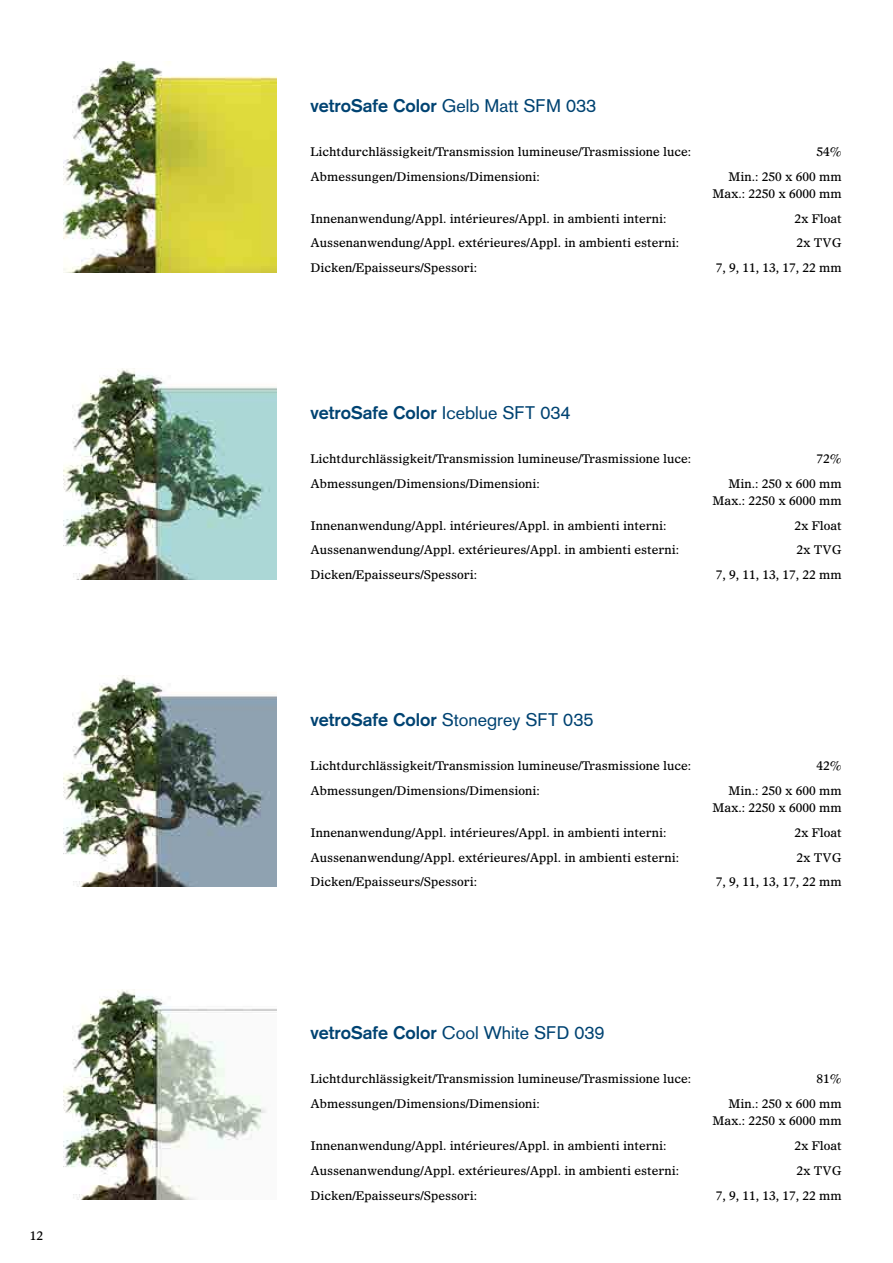
<style>
.page{position:relative;width:893px;height:1263px;background:#fff}
.page>*{position:absolute;margin:0;border:0;box-sizing:border-box;transform-origin:0 0}
.t1{font:18px "Basic Commercial LT Std";color:#004372}
.t2{font:700 18px "Basic Commercial LT Std";color:#004372}
.t3{font:12px/17.2px "Olympian LT Std";color:#000;text-align:right}
.s1{font-weight:400}
.s2{font-weight:700}
</style>
<div class="page">
<img style="left:64px;top:369px;width:212px;height:210px">
<img style="left:64px;top:676px;width:212px;height:210px">
<img style="left:64px;top:989px;width:212px;height:210px">
<img style="left:64px;top:62px;width:212px;height:210px">
<p class="t3" style="left:30px;top:1226px;width:15px">12</p>
<h1 class="t2" style="left:310px;top:95px;width:287px">vetroSafe Color <span class="s1">Gelb Matt SFM 033</span></h1>
<p class="t3" style="left:310px;top:143px;width:382px">Lichtdurchlässigkeit/Transmission lumineuse/Trasmissione luce:</p>
<p class="t3" style="left:817px;top:143px;width:27px">54%</p>
<p class="t3" style="left:310px;top:167px;width:231px">Abmessungen/Dimensions/Dimensioni:</p>
<p class="t3" style="left:713px;top:167px;width:131px">Min.: 250 x 600 mm<br>Max.: 2250 x 6000 mm</p>
<p class="t3" style="left:310px;top:209px;width:358px">Innenanwendung/Appl. intérieures/Appl. in ambienti interni:</p>
<p class="t3" style="left:795px;top:209px;width:49px">2x Float</p>
<p class="t3" style="left:310px;top:234px;width:370px">Aussenanwendung/Appl. extérieures/Appl. in ambienti esterni:</p>
<p class="t3" style="left:797px;top:234px;width:47px">2x TVG</p>
<p class="t3" style="left:310px;top:259px;width:168px">Dicken/Epaisseurs/Spessori:</p>
<p class="t3" style="left:716px;top:259px;width:128px">7, 9, 11, 13, 17, 22 mm</p>
<h1 class="t2" style="left:310px;top:402px;width:261px">vetroSafe Color <span class="s1">Iceblue SFT 034</span></h1>
<p class="t3" style="left:310px;top:450px;width:382px">Lichtdurchlässigkeit/Transmission lumineuse/Trasmissione luce:</p>
<p class="t3" style="left:817px;top:450px;width:27px">72%</p>
<p class="t3" style="left:310px;top:474px;width:231px">Abmessungen/Dimensions/Dimensioni:</p>
<p class="t3" style="left:713px;top:474px;width:131px">Min.: 250 x 600 mm<br>Max.: 2250 x 6000 mm</p>
<p class="t3" style="left:310px;top:516px;width:358px">Innenanwendung/Appl. intérieures/Appl. in ambienti interni:</p>
<p class="t3" style="left:795px;top:516px;width:49px">2x Float</p>
<p class="t3" style="left:310px;top:541px;width:370px">Aussenanwendung/Appl. extérieures/Appl. in ambienti esterni:</p>
<p class="t3" style="left:797px;top:541px;width:47px">2x TVG</p>
<p class="t3" style="left:310px;top:566px;width:168px">Dicken/Epaisseurs/Spessori:</p>
<p class="t3" style="left:716px;top:566px;width:128px">7, 9, 11, 13, 17, 22 mm</p>
<h1 class="t1" style="left:310px;top:709px;width:284px"><span class="s2">vetroSafe Color</span> Stonegrey SFT 035</h1>
<p class="t3" style="left:310px;top:757px;width:382px">Lichtdurchlässigkeit/Transmission lumineuse/Trasmissione luce:</p>
<p class="t3" style="left:817px;top:757px;width:27px">42%</p>
<p class="t3" style="left:310px;top:782px;width:231px">Abmessungen/Dimensions/Dimensioni:</p>
<p class="t3" style="left:713px;top:782px;width:131px">Min.: 250 x 600 mm<br>Max.: 2250 x 6000 mm</p>
<p class="t3" style="left:310px;top:824px;width:358px">Innenanwendung/Appl. intérieures/Appl. in ambienti interni:</p>
<p class="t3" style="left:795px;top:824px;width:49px">2x Float</p>
<p class="t3" style="left:310px;top:848px;width:370px">Aussenanwendung/Appl. extérieures/Appl. in ambienti esterni:</p>
<p class="t3" style="left:797px;top:848px;width:47px">2x TVG</p>
<p class="t3" style="left:310px;top:873px;width:168px">Dicken/Epaisseurs/Spessori:</p>
<p class="t3" style="left:716px;top:873px;width:128px">7, 9, 11, 13, 17, 22 mm</p>
<h1 class="t1" style="left:310px;top:1022px;width:296px"><span class="s2">vetroSafe Color</span> Cool White SFD 039</h1>
<p class="t3" style="left:310px;top:1070px;width:382px">Lichtdurchlässigkeit/Transmission lumineuse/Trasmissione luce:</p>
<p class="t3" style="left:817px;top:1070px;width:27px">81%</p>
<p class="t3" style="left:310px;top:1095px;width:231px">Abmessungen/Dimensions/Dimensioni:</p>
<p class="t3" style="left:713px;top:1095px;width:131px">Min.: 250 x 600 mm<br>Max.: 2250 x 6000 mm</p>
<p class="t3" style="left:310px;top:1137px;width:358px">Innenanwendung/Appl. intérieures/Appl. in ambienti interni:</p>
<p class="t3" style="left:795px;top:1137px;width:49px">2x Float</p>
<p class="t3" style="left:310px;top:1161px;width:370px">Aussenanwendung/Appl. extérieures/Appl. in ambienti esterni:</p>
<p class="t3" style="left:797px;top:1161px;width:47px">2x TVG</p>
<p class="t3" style="left:310px;top:1186px;width:168px">Dicken/Epaisseurs/Spessori:</p>
<p class="t3" style="left:716px;top:1186px;width:128px">7, 9, 11, 13, 17, 22 mm</p>
</div>
